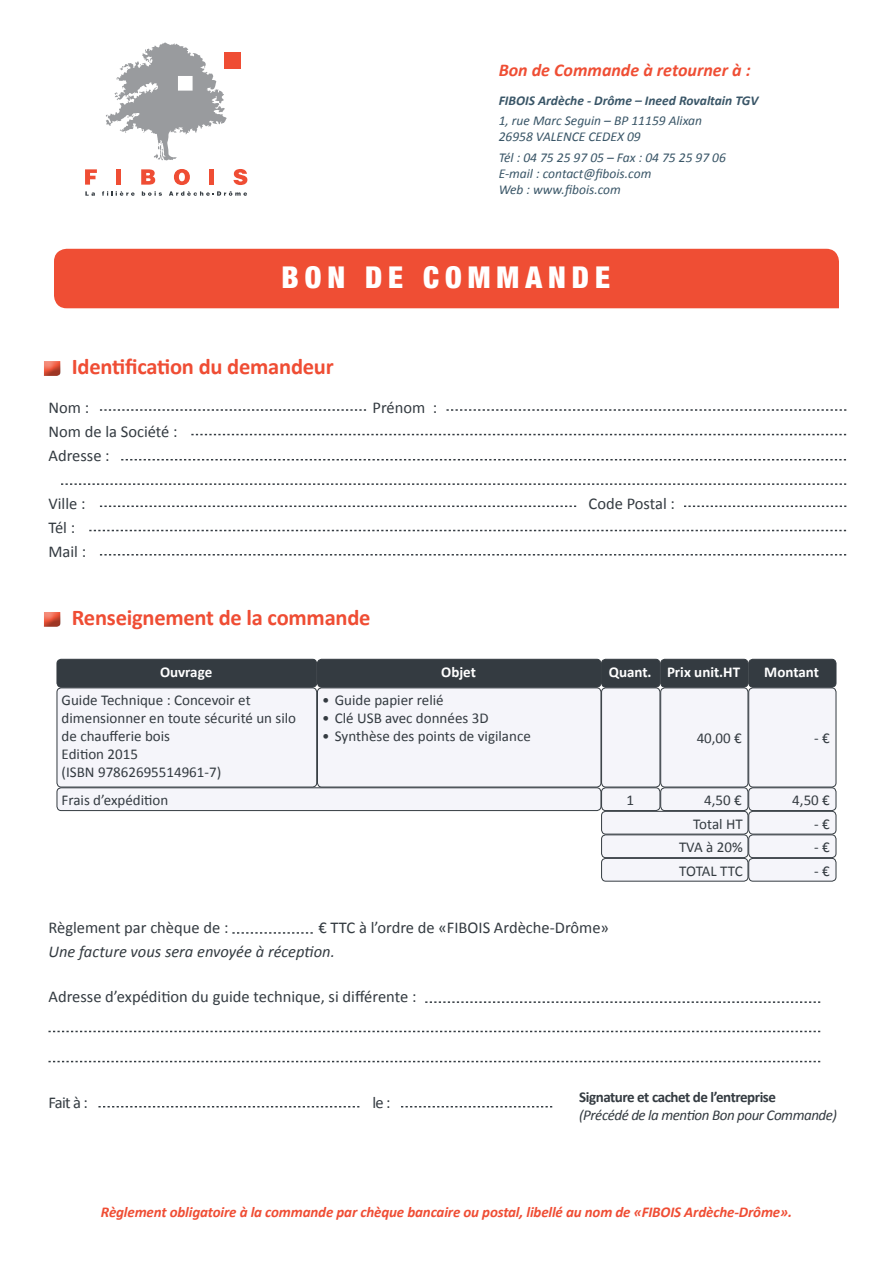
<style>
.page{position:relative;width:893px;height:1263px;background:#fff}
.page>*{position:absolute;margin:0;border:0;box-sizing:border-box;transform-origin:0 0}
.Grand_Titre{font:900 condensed 30px "Helvetica Neue";letter-spacing:.2em;color:#fff}
.t1{font:700 22.5px "Calibri";letter-spacing:-.01em;color:#ef4d34}
.t2{font:italic 700 18px "Calibri";color:#ef4e34}
.t3{font:16.5px "Calibri";color:#343b41}
.t4{font:italic 16.5px "Calibri";color:#343b41}
.t5{font:15px/18px "Calibri";color:#343b41}
.t6{font:italic 700 15px "Calibri";letter-spacing:-.01em;color:#ef4d34}
.t7{font:700 15px "Calibri";color:#fff}
.t8{font:italic 15px "Calibri";letter-spacing:-.03em;color:#343b41}
.t9{font:700 15px "Calibri";letter-spacing:-.03em;color:#343b41}
.t10{font:15px "Calibri";letter-spacing:-.025em;color:#343b41}
.t11{font:italic 13.5px "Calibri";color:#395567}
.t12{font:italic 700 13.5px "Calibri";color:#395567}
</style>
<div class="page">
<div style="left:225px;top:52px;width:16px;height:17px;background:#ef4d34"></div>
<svg style="left:106px;top:42px;width:121px;height:119px"></svg>
<svg style="left:85px;top:191px;width:10px;height:5px"></svg>
<svg style="left:102px;top:191px;width:33px;height:5px"></svg>
<svg style="left:142px;top:191px;width:20px;height:5px"></svg>
<svg style="left:169px;top:191px;width:78px;height:5px"></svg>
<svg style="left:85px;top:169px;width:12px;height:16px"></svg>
<div style="left:116px;top:169px;width:5px;height:16px;background:#ef4d34"></div>
<svg style="left:141px;top:169px;width:14px;height:16px"></svg>
<svg style="left:174px;top:169px;width:16px;height:16px"></svg>
<div style="left:209px;top:169px;width:5px;height:16px;background:#ef4d34"></div>
<svg style="left:233px;top:169px;width:14px;height:16px"></svg>
<div style="left:54px;top:249px;width:785px;height:59px;background:#ef4e34"></div>
<svg style="left:191px;top:434px;width:655px;height:1px"></svg>
<svg style="left:100px;top:409px;width:266px;height:2px"></svg>
<svg style="left:446px;top:409px;width:400px;height:2px"></svg>
<svg style="left:61px;top:483px;width:785px;height:2px"></svg>
<svg style="left:121px;top:459px;width:725px;height:1px"></svg>
<svg style="left:100px;top:505px;width:476px;height:2px"></svg>
<svg style="left:684px;top:505px;width:162px;height:2px"></svg>
<svg style="left:89px;top:530px;width:757px;height:1px"></svg>
<svg style="left:100px;top:554px;width:746px;height:1px"></svg>
<div style="left:38px;top:356px;width:33px;height:25px;background:#231f20;opacity:.4"></div>
<div style="left:38px;top:607px;width:33px;height:25px;background:#231f20;opacity:.4"></div>
<div style="left:57px;top:688px;width:260px;height:99px;background:#f5f5fa;border-radius:4px"></div>
<div style="left:57px;top:687px;width:260px;height:100px;border:1px solid #343b41;border-radius:4px"></div>
<div style="left:57px;top:788px;width:544px;height:22px;background:#f5f5fa;border-radius:4px"></div>
<div style="left:57px;top:787px;width:544px;height:24px;border:1px solid #343b41;border-radius:4px"></div>
<div style="left:317px;top:688px;width:284px;height:99px;background:#f5f5fa;border-radius:4px"></div>
<div style="left:317px;top:687px;width:284px;height:100px;border:1px solid #343b41;border-radius:4px"></div>
<div style="left:602px;top:688px;width:58px;height:99px;background:#f5f5fa;border-radius:4px"></div>
<div style="left:601px;top:687px;width:59px;height:100px;border:1px solid #343b41;border-radius:4px"></div>
<div style="left:661px;top:688px;width:87px;height:99px;background:#f5f5fa;border-radius:4px"></div>
<div style="left:660px;top:687px;width:88px;height:100px;border:1px solid #343b41;border-radius:4px"></div>
<div style="left:749px;top:688px;width:87px;height:99px;background:#f5f5fa;border-radius:4px"></div>
<div style="left:748px;top:687px;width:88px;height:100px;border:1px solid #343b41;border-radius:4px"></div>
<div style="left:57px;top:659px;width:260px;height:28px;background:#343b41;border-radius:4px"></div>
<div style="left:57px;top:659px;width:260px;height:28px;border:1px solid #343b41;border-radius:4px"></div>
<div style="left:317px;top:659px;width:284px;height:28px;background:#343b41;border-radius:4px"></div>
<div style="left:317px;top:659px;width:284px;height:28px;border:1px solid #343b41;border-radius:4px"></div>
<div style="left:602px;top:659px;width:58px;height:28px;background:#343b41;border-radius:4px"></div>
<div style="left:601px;top:659px;width:59px;height:28px;border:1px solid #343b41;border-radius:4px"></div>
<div style="left:602px;top:788px;width:58px;height:22px;background:#f5f5fa;border-radius:4px"></div>
<div style="left:601px;top:787px;width:59px;height:24px;border:1px solid #343b41;border-radius:4px"></div>
<div style="left:602px;top:811px;width:146px;height:23px;background:#f5f5fa;border-radius:4px"></div>
<div style="left:601px;top:811px;width:147px;height:23px;border:1px solid #343b41;border-radius:4px"></div>
<div style="left:602px;top:835px;width:146px;height:23px;background:#f5f5fa;border-radius:4px"></div>
<div style="left:601px;top:834px;width:147px;height:24px;border:1px solid #343b41;border-radius:4px"></div>
<div style="left:602px;top:858px;width:146px;height:23px;background:#f5f5fa;border-radius:4px"></div>
<div style="left:601px;top:858px;width:147px;height:23px;border:1px solid #343b41;border-radius:4px"></div>
<div style="left:661px;top:788px;width:87px;height:22px;background:#f5f5fa;border-radius:4px"></div>
<div style="left:660px;top:787px;width:88px;height:24px;border:1px solid #343b41;border-radius:4px"></div>
<div style="left:749px;top:788px;width:87px;height:22px;background:#f5f5fa;border-radius:4px"></div>
<div style="left:748px;top:787px;width:88px;height:24px;border:1px solid #343b41;border-radius:4px"></div>
<div style="left:749px;top:811px;width:87px;height:23px;background:#f5f5fa;border-radius:4px"></div>
<div style="left:748px;top:811px;width:88px;height:23px;border:1px solid #343b41;border-radius:4px"></div>
<div style="left:749px;top:835px;width:87px;height:23px;background:#f5f5fa;border-radius:4px"></div>
<div style="left:748px;top:834px;width:88px;height:24px;border:1px solid #343b41;border-radius:4px"></div>
<div style="left:749px;top:858px;width:87px;height:23px;background:#f5f5fa;border-radius:4px"></div>
<div style="left:748px;top:858px;width:88px;height:23px;border:1px solid #343b41;border-radius:4px"></div>
<div style="left:661px;top:659px;width:87px;height:28px;background:#343b41;border-radius:4px"></div>
<div style="left:660px;top:659px;width:88px;height:28px;border:1px solid #343b41;border-radius:4px"></div>
<div style="left:749px;top:659px;width:87px;height:28px;background:#343b41;border-radius:4px"></div>
<div style="left:748px;top:659px;width:88px;height:28px;border:1px solid #343b41;border-radius:4px"></div>
<svg style="left:98px;top:1106px;width:261px;height:1px"></svg>
<svg style="left:48px;top:1031px;width:772px;height:1px"></svg>
<svg style="left:425px;top:1001px;width:395px;height:2px"></svg>
<svg style="left:48px;top:1061px;width:772px;height:1px"></svg>
<svg style="left:401px;top:1106px;width:151px;height:1px"></svg>
<svg style="left:232px;top:932px;width:81px;height:2px"></svg>
<p class="t2" style="left:499px;top:58px;width:253px">Bon de Commande à retourner à :</p>
<p class="t12" style="left:499px;top:92px;width:261px">FIBOIS Ardèche - Drôme – Ineed Rovaltain TGV</p>
<p class="t11" style="left:499px;top:112px;width:205px">1, rue Marc Seguin – BP 11159 Alixan</p>
<p class="t11" style="left:499px;top:128px;width:144px">26958 VALENCE CEDEX 09</p>
<p class="t11" style="left:499px;top:148px;width:229px">Tél : 04 75 25 97 05 – Fax : 04 75 25 97 06</p>
<p class="t11" style="left:499px;top:164px;width:154px">E-mail : contact@fibois.com</p>
<p class="t11" style="left:499px;top:181px;width:124px">Web : www.fibois.com</p>
<p class="Grand_Titre" style="left:282px;top:259px;width:330px">BON DE COMMANDE</p>
<p class="t1" style="left:72px;top:352px;width:263px">Identification du demandeur</p>
<p class="t3" style="left:48px;top:397px;width:42px">Nom :</p>
<p class="t3" style="left:372px;top:397px;width:66px">Prénom :</p>
<p class="t3" style="left:48px;top:421px;width:131px">Nom de la Société :</p>
<p class="t3" style="left:48px;top:445px;width:63px">Adresse :</p>
<p class="t3" style="left:48px;top:493px;width:39px">Ville :</p>
<p class="t3" style="left:589px;top:493px;width:88px">Code Postal :</p>
<p class="t3" style="left:48px;top:517px;width:28px">Tél :</p>
<p class="t3" style="left:48px;top:541px;width:39px">Mail :</p>
<p class="t1" style="left:72px;top:603px;width:300px">Renseignement de la commande</p>
<p class="t7" style="left:160px;top:662px;width:54px">Ouvrage</p>
<p class="t7" style="left:441px;top:662px;width:36px">Objet</p>
<p class="t7" style="left:609px;top:662px;width:44px">Quant.</p>
<p class="t7" style="left:667px;top:662px;width:75px">Prix unit.HT</p>
<p class="t7" style="left:764px;top:662px;width:56px">Montant</p>
<p class="t5" style="left:62px;top:691px;width:236px">Guide Technique : Concevoir et dimensionner en toute sécurité un silo de chaufferie bois</p>
<p class="t5" style="left:62px;top:745px;width:78px">Edition 2015</p>
<p class="t5" style="left:62px;top:763px;width:161px">(ISBN 97862695514961-7)</p>
<p class="t5" style="left:62px;top:791px;width:108px">Frais d’expédition</p>
<p class="t5" style="left:322px;top:691px;width:123px">• Guide papier relié</p>
<p class="t5" style="left:322px;top:709px;width:168px">• Clé USB avec données 3D</p>
<p class="t5" style="left:322px;top:727px;width:210px">• Synthèse des points de vigilance</p>
<p class="t5" style="left:697px;top:729px;width:47px">40,00 €</p>
<p class="t5" style="left:814px;top:729px;width:17px">- €</p>
<p class="t5" style="left:626px;top:791px;width:9px">1</p>
<p class="t5" style="left:704px;top:791px;width:39px">4,50 €</p>
<p class="t5" style="left:792px;top:791px;width:39px">4,50 €</p>
<p class="t5" style="left:814px;top:815px;width:17px">- €</p>
<p class="t5" style="left:814px;top:838px;width:17px">- €</p>
<p class="t5" style="left:814px;top:862px;width:17px">- €</p>
<p class="t5" style="left:693px;top:815px;width:51px">Total HT</p>
<p class="t5" style="left:679px;top:838px;width:65px">TVA à 20%</p>
<p class="t10" style="left:679px;top:861px;width:65px">TOTAL TTC</p>
<p class="t3" style="left:48px;top:917px;width:182px">Règlement par chèque de :</p>
<p class="t3" style="left:318px;top:917px;width:292px">€ TTC à l’ordre de «FIBOIS Ardèche-Drôme»</p>
<p class="t4" style="left:48px;top:940px;width:288px">Une facture vous sera envoyée à réception.</p>
<p class="t3" style="left:48px;top:986px;width:369px">Adresse d’expédition du guide technique, si différente :</p>
<p class="t3" style="left:48px;top:1092px;width:41px">Fait à :</p>
<p class="t3" style="left:372px;top:1092px;width:20px">le :</p>
<p class="t9" style="left:579px;top:1087px;width:198px">Signature et cachet de l’entreprise</p>
<p class="t8" style="left:579px;top:1105px;width:259px">(Précédé de la mention Bon pour Commande)</p>
<p class="t6" style="left:101px;top:1202px;width:693px">Règlement obligatoire à la commande par chèque bancaire ou postal, libellé au nom de «FIBOIS Ardèche-Drôme».</p>
</div>
